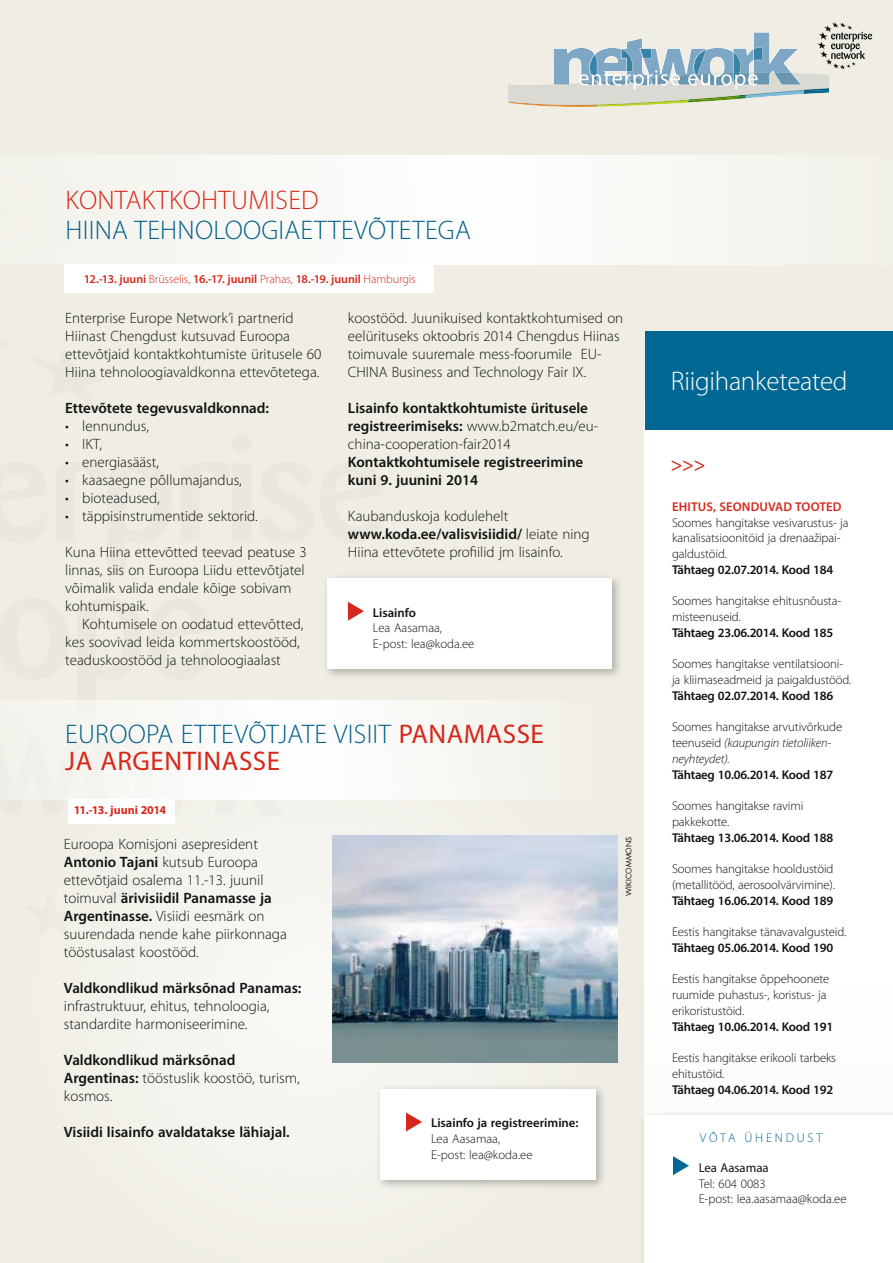
<style>
.page{position:relative;width:893px;height:1263px;background:#efede4}
.page>*{position:absolute;margin:0;border:0;box-sizing:border-box;transform-origin:0 0}
.t1{font:300 27px/27px "Myriad Pro";letter-spacing:.01em;color:#005f89}
.t2{font:300 27px "Myriad Pro";letter-spacing:.01em;color:#d6281a}
.t3{font:300 27px "Myriad Pro";letter-spacing:-.01em;color:#fff}
.t4{font:27px "Myriad Pro";letter-spacing:.02em;color:#d6281a}
.t5{font:700 21px "Minion Pro";color:#d6281a}
.t6{font:300 15px/18px "Myriad Pro";color:#111212}
.t7{font:600 15px/18px "Myriad Pro";color:#111212}
.t8{font:300 12.75px/15.8px "Myriad Pro";letter-spacing:-.01em;color:#111212}
.t9{font:600 12.75px "Myriad Pro";letter-spacing:-.02em;color:#111212}
.t10{font:600 12.75px "Myriad Pro";color:#111212}
.t11{font:600 12.75px "Myriad Pro";letter-spacing:.01em;color:#d6281a}
.t12{font:300 12.75px "Myriad Pro";letter-spacing:.22em;color:#006892}
.t13{font:12.75px "Myriad Pro";color:#111212}
.t14{font:600 12px "Myriad Pro";letter-spacing:-.05em;color:#d6281a}
.t15{font:700 12px "Myriad Pro";letter-spacing:-.055em;color:#d6281a}
.t16{font:7.5px "Futura Std";letter-spacing:.01em;color:#111212}
.s1{font-weight:300}
.s2{font-weight:600}
.s3{font-weight:400;color:#d6281a}
.s4{font-style:italic}
</style>
<div class="page">
<div style="left:645px;top:400px;width:248px;height:745px;background:#fff"></div>
<div style="left:645px;top:331px;width:248px;height:98px;background:#006892"></div>
<div style="left:639px;top:1110px;width:254px;height:153px;background:#111212;opacity:.3"></div>
<div style="left:645px;top:1115px;width:248px;height:148px;background:#fff"></div>
<svg style="left:673px;top:1156px;width:16px;height:19px"></svg>
<svg style="left:508px;top:22px;width:364px;height:85px"></svg>
<svg style="left:326px;top:400px;width:503px;height:579px"></svg>
<div style="left:64px;top:265px;width:370px;height:28px;background:#fff"></div>
<div style="left:0;top:155px;width:893px;height:110px;background:#f8f7f4"></div>
<div style="left:0;top:702px;width:641px;height:561px;background:#f2f1ea"></div>
<div style="left:0;top:700px;width:628px;height:99px;background:linear-gradient(to right,#f9f9f6,#f6f5f0)"></div>
<div style="left:375px;top:1083px;width:232px;height:108px;background:#111212;opacity:.3"></div>
<div style="left:381px;top:1089px;width:215px;height:90px;background:#fff"></div>
<svg style="left:406px;top:1112px;width:16px;height:19px"></svg>
<div style="left:68px;top:799px;width:107px;height:25px;background:#fff"></div>
<img style="left:333px;top:835px;width:285px;height:227px">
<h1 class="t2" style="left:65px;top:183px;width:255px">Kontaktkohtumised</h1>
<h1 class="t1" style="left:65px;top:216px;width:407px">Hiina teh noloogiaettevõtetega</h1>
<p class="t14" style="left:84px;top:271px;width:333px">12.-13. juuni <span class="s1">Brüsselis,</span> 16.-17. juunil <span class="s1">Prahas,</span> 18.-19. juunil <span class="s1">Hamburgis</span></p>
<p class="t6" style="left:65px;top:309px;width:258px">Enterprise Europe Network’i partnerid Hiinast Chengdust kutsuvad Euroopa ettevõtjaid kontaktkohtumiste üritusele 60<br>Hiina tehnoloogiavaldkonna ettevõtetega.</p>
<p class="t7" style="left:65px;top:399px;width:205px">Ettevõtete tegevusvaldkonnad:</p>
<p class="t6" style="left:65px;top:417px;width:85px">• lennundus,</p>
<p class="t6" style="left:65px;top:435px;width:39px">• I KT,</p>
<p class="t6" style="left:65px;top:453px;width:95px">• energiasääst,</p>
<p class="t6" style="left:65px;top:471px;width:178px">• kaasaegne põllumajandus,</p>
<p class="t6" style="left:65px;top:489px;width:96px">• bioteadused,</p>
<p class="t6" style="left:65px;top:507px;width:194px">• täppisinstrumentide sektorid.</p>
<p class="t6" style="left:65px;top:543px;width:243px">Kuna Hiina ettevõtted teevad peatuse 3 linnas, siis on Euroopa Liidu ettevõtjatel võimalik valida endale kõige sobivam kohtumispaik.</p>
<p class="t6" style="left:65px;top:615px;width:240px;text-indent:17px">Kohtumisele on oodatud ettevõtted, kes soovivad leida kommertskoostööd, teaduskoostööd ja tehnoloogiaalast</p>
<p class="t6" style="left:348px;top:309px;width:277px">koostööd. Juunikuised kontaktkohtumised on eelürituseks oktoobris 2014 Chengdus Hiinas toimuvale suuremale mess-foorumile EU-CHINA</p>
<p class="t6" style="left:392px;top:363px;width:196px">Business and Technology Fair IX.</p>
<p class="t7" style="left:348px;top:399px;width:252px">Lisainfo kontaktkohtumiste üritusele registreerimiseks: <span class="s1">www.b2match.eu/eu&shy;china-cooperation-fair2014</span></p>
<p class="t7" style="left:348px;top:453px;width:237px">Kontaktkohtumisele registreerimine kuni 9. juunini 2014</p>
<p class="t6" style="left:348px;top:507px;width:243px">Kaubanduskoja kodulehelt <span class="s2">www.koda.ee/valisvisiidid/</span> leiate ning<br>Hiina ettevõtete profiilid jm lisainfo.</p>
<p class="t9" style="left:373px;top:604px;width:45px">Lisainfo</p>
<p class="t8" style="left:373px;top:620px;width:103px">Lea Aasamaa,<br>E-post: lea@koda.ee</p>
<h1 class="t1" style="left:65px;top:721px;width:477px">Euroopa ettevõtjate visiit <span class="s3">PANAMASSE<br>JA ARGEN</span></h1>
<h1 class="t4" style="left:183px;top:745px;width:96px">TINASSE</h1>
<p class="t15" style="left:74px;top:802px;width:94px">11.-13. juuni 2014</p>
<p class="t6" style="left:64px;top:834px;width:224px">Euroopa Komisjoni asepresident<br><span class="s2">Antonio Tajani</span> kutsub Euroopa ettevõtjaid osalema 11.-13. juunil toimuval <span class="s2">ärivisiidil Panamasse ja<br>Argentinasse.</span> Visiidi eesmärk on suurendada nende kahe piirkonnaga tööstusalast koostööd.</p>
<p class="t7" style="left:64px;top:978px;width:239px">Valdkondlikud märksõnad Panamas:</p>
<p class="t6" style="left:64px;top:996px;width:207px">infrastruktuur, ehitus, tehnoloogia, standardite harmoniseerimine.</p>
<p class="t7" style="left:64px;top:1050px;width:237px">Valdkondlikud märksõnad<br>Argentinas: <span class="s1">tööstuslik koostöö, turism, kosmos.</span></p>
<p class="t7" style="left:64px;top:1122px;width:227px">Visiidi lisainfo avaldatakse lähiajal.</p>
<p class="t16" style="left:624px;top:896px;width:61px;rotate:-90deg">wikicommons</p>
<p class="t10" style="left:431px;top:1115px;width:149px">Lisainfo ja registreerimine:</p>
<p class="t8" style="left:431px;top:1131px;width:103px">Lea Aasamaa,<br>E-post: lea@koda.ee</p>
<h1 class="t3" style="left:671px;top:365px;width:178px">Riigihanketeated</h1>
<h2 class="t5" style="left:671px;top:450px;width:36px">&gt;&gt;&gt;</h2>
<p class="t11" style="left:672px;top:498px;width:171px">Ehitus, seonduvad tooted</p>
<p class="t8" style="left:672px;top:514px;width:178px">Soomes hangitakse vesivarustus- ja kanalisatsioonitöid ja drenaažipai&shy;galdustöid.</p>
<p class="t9" style="left:672px;top:561px;width:163px">Tähtaeg 02.07.2014. Kood 184</p>
<p class="t8" style="left:672px;top:593px;width:171px">Soomes hangitakse ehitusnõusta&shy;misteenuseid.</p>
<p class="t9" style="left:672px;top:624px;width:163px">Tähtaeg 23.06.2014. Kood 185</p>
<p class="t8" style="left:672px;top:656px;width:181px">Soomes hangitakse ventilatsiooni&shy;ja kliimaseadmeid ja paigaldustööd.</p>
<p class="t9" style="left:672px;top:687px;width:163px">Tähtaeg 02.07.2014. Kood 186</p>
<p class="t8" style="left:672px;top:719px;width:172px">Soomes hangitakse arvutivõrkude teenuseid <span class="s4">(kaupungin tietoliiken&shy;neyhteydet).</span></p>
<p class="t9" style="left:672px;top:766px;width:163px">Tähtaeg 10.06.2014. Kood 187</p>
<p class="t8" style="left:672px;top:798px;width:133px">Soomes hangitakse ravimi pakkekotte.</p>
<p class="t9" style="left:672px;top:829px;width:163px">Tähtaeg 13.06.2014. Kood 188</p>
<p class="t8" style="left:672px;top:861px;width:165px">Soomes hangitakse hooldustöid (metallitööd, aerosoolvärvimine).</p>
<p class="t9" style="left:672px;top:892px;width:163px">Tähtaeg 16.06.2014. Kood 189</p>
<p class="t8" style="left:672px;top:924px;width:176px">Eestis hangitakse tänavavalgusteid.</p>
<p class="t9" style="left:672px;top:939px;width:163px">Tähtaeg 05.06.2014. Kood 190</p>
<p class="t8" style="left:672px;top:971px;width:159px">Eestis hangitakse õppehoonete ruumide puhastus-, koristus- ja erikoristustöid.</p>
<p class="t9" style="left:672px;top:1018px;width:163px">Tähtaeg 10.06.2014. Kood 191</p>
<p class="t8" style="left:672px;top:1050px;width:166px">Eestis hangitakse erikooli tarbeks ehitustöid.</p>
<p class="t9" style="left:672px;top:1081px;width:163px">Tähtaeg 04.06.2014. Kood 192</p>
<p class="t12" style="left:700px;top:1130px;width:124px">võta üh endust</p>
<p class="t13" style="left:699px;top:1160px;width:72px">LEA AASAMAA</p>
<p class="t8" style="left:699px;top:1175px;width:149px">Tel: 604 0083<br>E-post: lea.aasamaa@koda.ee</p>
</div>
